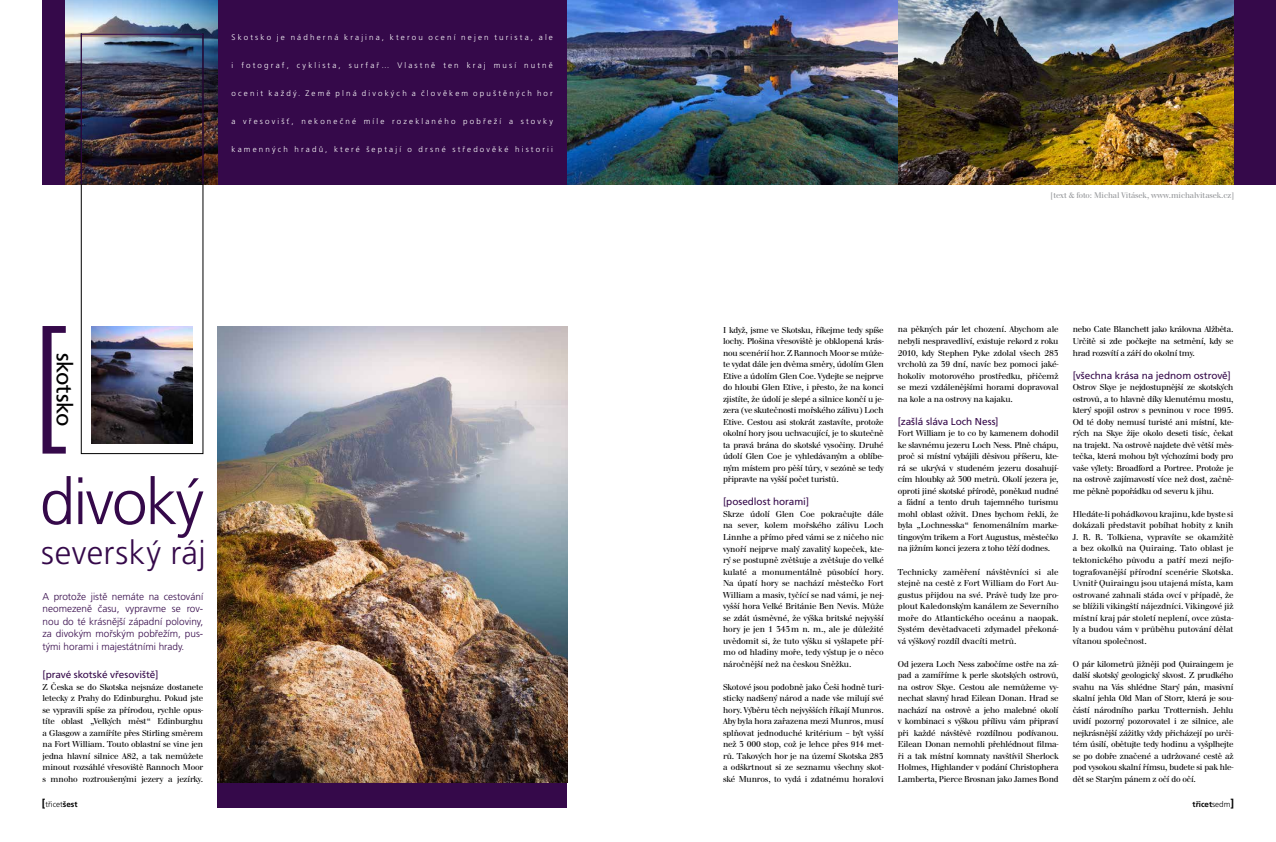
<style>
.page{position:relative;width:1276px;height:842px;background:#fff}
.page>*{position:absolute;margin:0;border:0;box-sizing:border-box;transform-origin:0 0}
.t1{font:300 64px "Frutiger CE";letter-spacing:-.03em;color:#35094a}
.t2{font:300 33px "Frutiger CE";letter-spacing:.01em;color:#35094a}
.t3{font:22px "Frutiger CE";letter-spacing:-.015em;color:#000}
.t4{font:300 10px/12.5px "Frutiger CE";color:#35094a;text-align:justify}
.t5{font:10px "Frutiger CE";letter-spacing:-.005em;color:#35094a}
.t6{font:9px/11.5px "Walbaum Buch TOT";letter-spacing:-.02em;color:#000;text-align:justify}
.t7{font:8.5px "Walbaum Buch TOT";letter-spacing:-.01em;color:#939598}
.t8{font:300 8px "Frutiger CE";letter-spacing:.27em;color:#fff}
.t9{font:700 8px "Frutiger CE";color:#000}
.t10{font:300 8px "Frutiger CE";color:#000}
.s1{font-weight:700;font-size:11px}
.s2{font-weight:700}
.s3{font-weight:300}
.s4{font-size:11px}
</style>
<div class="page">
<div style="left:43px;top:0;width:1233px;height:184px;background:#35094a"></div>
<div style="left:217px;top:333px;width:350px;height:475px;background:#35094a"></div>
<img style="left:66px;top:0;width:151px;height:184px">
<div style="left:81px;top:33px;width:122px;height:421px;border:1px solid #000"></div>
<svg style="left:43px;top:326px;width:23px;height:128px"></svg>
<div style="left:81px;top:34px;width:122px;height:151px;border:1px solid #35094a"></div>
<img style="left:217px;top:326px;width:350px;height:456px">
<img style="left:92px;top:326px;width:101px;height:118px">
<img style="left:567px;top:0;width:666px;height:184px">
<p class="t8" style="left:231px;top:32px;width:323px">Skotsko je nádherná krajina, kterou ocení nejen turista, ale</p>
<p class="t8" style="left:232px;top:60px;width:323px">i fotograf, cyklista, surfař… Vlastně ten kraj musí nutně</p>
<p class="t8" style="left:231px;top:89px;width:323px">ocenit každý. Země plná divokých a člověkem opuštěných hor</p>
<p class="t8" style="left:231px;top:117px;width:323px">a vřesovišť, nekonečné míle rozeklaného pobřeží a stovky</p>
<p class="t8" style="left:231px;top:145px;width:323px">kamenných hradů, které šeptají o drsné středověké historii</p>
<h3 class="t3" style="left:77px;top:353px;width:75px;rotate:90deg">skotsko</h3>
<h1 class="t1" style="left:40px;top:465px;width:166px">divoký</h1>
<h2 class="t2" style="left:41px;top:534px;width:166px">severský ráj</h2>
<p class="t4" style="left:43px;top:590px;width:162px">A protože jistě nemáte na cestování neomezeně času, vypravme se rov&shy;nou do té krásnější západní poloviny, za divokým mořským pobřežím, pus&shy;tými horami i majestátními hrady.</p>
<p class="t5" style="left:43px;top:669px;width:117px">[pravé skotské vřesoviště]</p>
<p class="t6" style="left:43px;top:682px;width:162px">Z Česka se do Skotska nejsnáze dostanete letecky z Prahy do Edinburghu. Pokud jste se vypravili spíše za přírodou, rychle opus&shy;títe oblast „Velkých měst“ Edinburghu a Glasgow a zamíříte přes Stirling směrem na Fort William. Touto oblastní se vine jen jedna hlavní silnice A82, a tak nemůžete minout rozsáhlé vřesoviště Rannoch Moor s mnoho roztroušenými jezery a jezírky.</p>
<p class="t10" style="left:42px;top:800px;width:37px"><span class="s1">[</span>třicet<span class="s2">šest</span></p>
<p class="t7" style="left:1050px;top:191px;width:185px">[text &amp; foto: Michal Vitásek, www.michalvitasek.cz]</p>
<p class="t6" style="left:723px;top:324px;width:162px">I když, jsme ve Skotsku, říkejme tedy spíše lochy. Plošina vřesoviště je obklopená krás&shy;nou scenérií hor. Z Rannoch Moor se může&shy;te vydat dále jen dvěma směry, údolím Glen Etive a údolím Glen Coe. Vydejte se nejprve do hloubi Glen Etive, i přesto, že na konci zjistíte, že údolí je slepé a silnice končí u je&shy;zera (ve skutečnosti mořského zálivu) Loch Etive. Cestou asi stokrát zastavíte, protože okolní hory jsou uchvacující, je to skutečně ta pravá brána do skotské vysočiny. Druhé údolí Glen Coe je vyhledávaným a oblíbe&shy;ným místem pro pěší túry, v sezóně se tedy připravte na vyšší počet turistů.</p>
<p class="t5" style="left:723px;top:496px;width:88px">[posedlost horami]</p>
<p class="t6" style="left:723px;top:509px;width:162px">Skrze údolí Glen Coe pokračujte dále na sever, kolem mořského zálivu Loch Linnhe a přímo před vámi se z ničeho nic vynoří nejprve malý zavalitý kopeček, kte&shy;rý se postupně zvětšuje a zvětšuje do velké kulaté a monumentálně působící hory.<br>Na úpatí hory se nachází městečko Fort William a masiv, tyčící se nad vámi, je nej&shy;vyšší hora Velké Británie Ben Nevis. Může se zdát úsměvné, že výška britské nejvyšší hory je jen 1 343m n. m., ale je důležité uvědomit si, že tuto výšku si vyšlapete pří&shy;mo od hladiny moře, tedy výstup je o něco náročnější než na českou Sněžku.</p>
<p class="t6" style="left:723px;top:682px;width:162px">Skotové jsou podobně jako Češi hodně turi&shy;sticky nadšený národ a nade vše milují své hory. Výběru těch nejvyšších říkají Munros.<br>Aby byla hora zařazena mezi Munros, musí splňovat jednoduché kritérium – být vyšší než 3 000 stop, což je lehce přes 914 met&shy;rů. Takových hor je na území Skotska 283 a odškrtnout si ze seznamu všechny skot&shy;ské Munros, to vydá i zdatnému horalovi</p>
<p class="t6" style="left:898px;top:324px;width:162px">na pěkných pár let chození. Abychom ale nebyli nespravedliví, existuje rekord z roku 2010, kdy Stephen Pyke zdolal všech 283 vrcholů za 39 dní, navíc bez pomoci jaké&shy;hokoliv motorového prostředku, přičemž se mezi vzdálenějšími horami dopravoval na kole a na ostrovy na kajaku.</p>
<p class="t5" style="left:898px;top:415px;width:102px">[zašlá sláva Loch Ness]</p>
<p class="t6" style="left:898px;top:428px;width:162px">Fort William je to co by kamenem dohodil ke slavnému jezeru Loch Ness. Plně chápu, proč si místní vybájili děsivou příšeru, kte&shy;rá se ukrývá v studeném jezeru dosahují&shy;cím hloubky až 300 metrů. Okolí jezera je, oproti jiné skotské přírodě, poněkud nudné a fádní a tento druh tajemného turismu mohl oblast oživit. Dnes bychom řekli, že byla „Lochnesska“ fenomenálním marke&shy;tingovým trikem a Fort Augustus, městečko na jižním konci jezera z toho těží dodnes.</p>
<p class="t6" style="left:898px;top:566px;width:162px">Technicky zaměření návštěvníci si ale stejně na cestě z Fort William do Fort Au&shy;gustus přijdou na své. Právě tudy lze pro&shy;plout Kaledonským kanálem ze Severního moře do Atlantického oceánu a naopak.<br>Systém devětadvaceti zdymadel překoná&shy;vá výškový rozdíl dvacíti metrů.</p>
<p class="t6" style="left:898px;top:659px;width:162px">Od jezera Loch Ness zabočíme ostře na zá&shy;pad a zamíříme k perle skotských ostrovů, na ostrov Skye. Cestou ale nemůžeme vy&shy;nechat slavný hrad Eilean Donan. Hrad se nachází na ostrově a jeho malebné okolí v kombinaci s výškou přílivu vám připraví při každé návštěvě rozdílnou podívanou.<br>Eilean Donan nemohli přehlédnout filma&shy;ři a tak místní komnaty navštívil Sherlock Holmes, Highlander v podání Christophera Lamberta, Pierce Brosnan jako James Bond</p>
<p class="t6" style="left:1072px;top:324px;width:162px">nebo Cate Blanchett jako královna Alžběta.<br>Určitě si zde počkejte na setmění, kdy se hrad rozsvítí a září do okolní tmy.</p>
<p class="t5" style="left:1072px;top:369px;width:160px">[všechna krása na jednom ostrově]</p>
<p class="t6" style="left:1072px;top:382px;width:162px">Ostrov Skye je nejdostupnější ze skotských ostrovů, a to hlavně díky klenutému mostu, který spojil ostrov s pevninou v roce 1995.<br>Od té doby nemusí turisté ani místní, kte&shy;rých na Skye žije okolo deseti tisíc, čekat na trajekt. Na ostrově najdete dvě větší měs&shy;tečka, která mohou být výchozími body pro vaše výlety: Broadford a Portree. Protože je na ostrově zajímavostí více než dost, začně&shy;me pěkně popořádku od severu k jihu.</p>
<p class="t6" style="left:1072px;top:509px;width:162px">Hledáte-li pohádkovou krajinu, kde byste si dokázali představit pobíhat hobity z knih J. R. R. Tolkiena, vypravíte se okamžitě a bez okolků na Quiraing. Tato oblast je tektonického původu a patří mezi nejfo&shy;tografovanější přírodní scenérie Skotska.<br>Uvnitř Quiraingu jsou utajená místa, kam ostrované zahnali stáda ovcí v případě, že se blížili vikingští nájezdníci. Vikingové již místní kraj pár století neplení, ovce zůsta&shy;ly a budou vám v průběhu putování dělat vítanou společnost.</p>
<p class="t6" style="left:1072px;top:659px;width:162px">O pár kilometrů jižněji pod Quiraingem je další skotský geologický skvost. Z prudkého svahu na Vás shlédne Starý pán, masivní skalní jehla Old Man of Storr, která je sou&shy;částí národního parku Trotternish. Jehlu uvidí pozorný pozorovatel i ze silnice, ale nejkrásnější zážitky vždy přicházejí po urči&shy;tém úsilí, obětujte tedy hodinu a vyšplhejte se po dobře značené a udržované cestě až pod vysokou skalní římsu, budete si pak hle&shy;dět se Starým pánem z očí do očí.</p>
<p class="t9" style="left:1192px;top:799px;width:43px">třicet<span class="s3">sedm</span><span class="s4">]</span></p>
</div>
